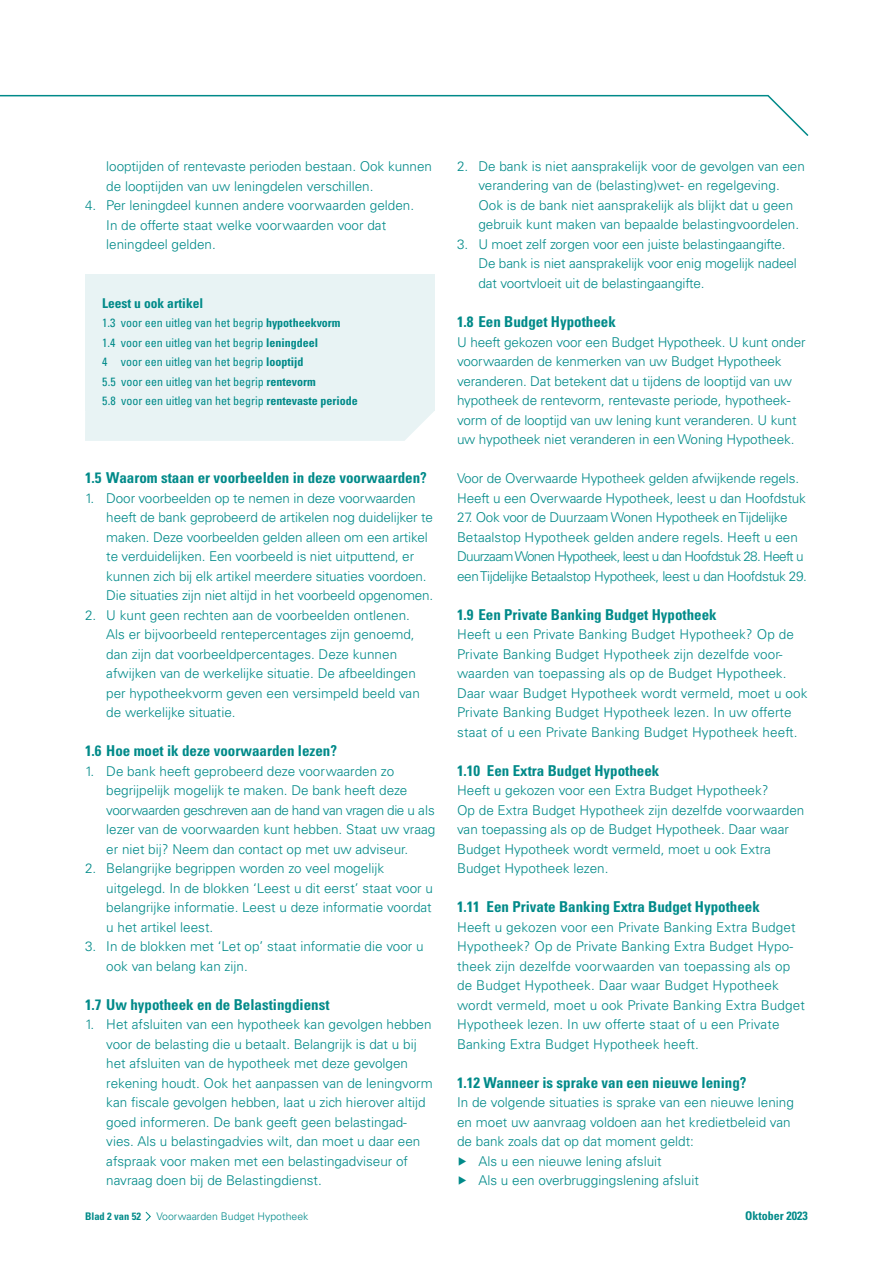
<style>
.page{position:relative;width:893px;height:1263px;background:#fff}
.page>*{position:absolute;margin:0;border:0;box-sizing:border-box;transform-origin:0 0}
.t1{font:700 condensed 15px "Univers LT Std";color:#008a89}
.t2{font:300 13.5px/19.5px "Univers LT Std";color:#008a89}
.t3{font:300 13.5px/19.5px "Univers LT Std";letter-spacing:-.03em;color:#008a89}
.t4{font:700 condensed 13.5px "Univers LT Std";color:#008a89}
.t5{font:condensed 12px/19.5px "Univers LT Std";color:#008a89}
.t6{font:700 condensed 12px "Univers LT Std";color:#008a89}
.t7{font:300 10.5px "Univers LT Std";color:#008a89}
.t8{font:700 condensed 10.5px "Univers LT Std";color:#008a89}
.s1{font-weight:700}
</style>
<div class="page">
<svg style="left:0;top:94px;width:809px;height:42px"></svg>
<svg style="left:145px;top:1211px;width:6px;height:10px"></svg>
<div style="left:85px;top:274px;width:349px;height:137px;background:#e8f3f4"></div>
<div style="left:85px;top:411px;width:349px;height:30px;background:#e8f3f4"></div>
<p class="t2" style="left:106px;top:156px;width:327px">looptijden of rentevaste perioden bestaan. Ook kunnen de looptijden van uw leningdelen verschillen.</p>
<p class="t2" style="left:106px;top:195px;width:309px;text-indent:-21px">4. Per leningdeel kunnen andere voorwaarden gelden.<br>In de offerte staat welke voorwaarden voor dat leningdeel gelden.</p>
<p class="t4" style="left:102px;top:294px;width:103px">Leest u ook artikel</p>
<p class="t5" style="left:102px;top:313px;width:257px">1.3 voor een uitleg van het begrip <span class="s1">hypotheekvorm<br></span>1.4 voor een uitleg van het begrip <span class="s1">leningdeel<br></span>4 voor een uitleg van het begrip <span class="s1">looptijd<br></span>5.5 voor een uitleg van het begrip <span class="s1">rentevorm<br></span>5.8 voor een uitleg van het begrip <span class="s1">rentevaste periode</span></p>
<p class="t1" style="left:85px;top:468px;width:343px">1.5 Waarom staan er voorbeelden in deze voorwaarden?</p>
<p class="t2" style="left:106px;top:488px;width:329px;text-indent:-21px">1. Door voorbeelden op te nemen in deze voorwaarden heeft de bank geprobeerd de artikelen nog duidelijker te maken. Deze voorbeelden gelden alleen om een artikel te verduidelijken. Een voorbeeld is niet uitputtend, er kunnen zich bij elk artikel meerdere situaties voordoen.<br>Die situaties zijn niet altijd in het voorbeeld opgenomen.</p>
<p class="t2" style="left:106px;top:605px;width:315px;text-indent:-21px">2. U kunt geen rechten aan de voorbeelden ontlenen.<br>Als er bijvoorbeeld rentepercentages zijn genoemd, dan zijn dat voorbeeldpercentages. Deze kunnen afwijken van de werkelijke situatie. De afbeeldingen per hypotheekvorm geven een versimpeld beeld van de werkelijke situatie.</p>
<p class="t1" style="left:85px;top:741px;width:254px">1.6 Hoe moet ik deze voorwaarden lezen?</p>
<p class="t2" style="left:106px;top:761px;width:331px;text-indent:-21px">1. De bank heeft geprobeerd deze voorwaarden zo begrijpelijk mogelijk te maken. De bank heeft deze voorwaarden geschreven aan de hand van vragen die u als lezer van de voorwaarden kunt hebben. Staat uw vraag er niet bij? Neem dan contact op met uw adviseur.</p>
<p class="t2" style="left:106px;top:858px;width:328px;text-indent:-21px">2. Belangrijke begrippen worden zo veel mogelijk uitgelegd. In de blokken ‘Leest u dit eerst’ staat voor u belangrijke informatie. Leest u deze informatie voordat u het artikel leest.</p>
<p class="t2" style="left:106px;top:936px;width:319px;text-indent:-21px">3. In de blokken met ‘Let op’ staat informatie die voor u ook van belang kan zijn.</p>
<p class="t1" style="left:85px;top:995px;width:246px">1.7 Uw hypotheek en de Belastingdienst</p>
<p class="t2" style="left:106px;top:1014px;width:328px;text-indent:-21px">1. Het afsluiten van een hypotheek kan gevolgen hebben voor de belasting die u betaalt. Belangrijk is dat u bij het afsluiten van de hypotheek met deze gevolgen rekening houdt. Ook het aanpassen van de leningvorm kan fiscale gevolgen hebben, laat u zich hierover altijd goed informeren. De bank geeft geen belastingad&shy;vies. Als u belastingadvies wilt, dan moet u daar een afspraak voor maken met een belastingadviseur of navraag doen bij de Belastingdienst.</p>
<p class="t2" style="left:478px;top:156px;width:328px;text-indent:-21px">2. De bank is niet aansprakelijk voor de gevolgen van een verandering van de (belasting)wet- en regelgeving.<br>Ook is de bank niet aansprakelijk als blijkt dat u geen gebruik kunt maken van bepaalde belastingvoordelen.</p>
<p class="t2" style="left:478px;top:234px;width:320px;text-indent:-21px">3. U moet zelf zorgen voor een juiste belastingaangifte.<br>De bank is niet aansprakelijk voor enig mogelijk nadeel dat voortvloeit uit de belastingaangifte.</p>
<p class="t1" style="left:457px;top:312px;width:160px">1.8 Een Budget Hypotheek</p>
<p class="t2" style="left:457px;top:332px;width:350px">U heeft gekozen voor een Budget Hypotheek. U kunt onder voorwaarden de kenmerken van uw Budget Hypotheek veranderen. Dat betekent dat u tijdens de looptijd van uw hypotheek de rentevorm, rentevaste periode, hypotheek&shy;vorm of de looptijd van uw lening kunt veranderen. U kunt uw hypotheek niet veranderen in een Woning Hypotheek.</p>
<p class="t2" style="left:457px;top:468px;width:350px">Voor de Overwaarde Hypotheek gelden afwijkende regels.<br>Heeft u een Overwaarde Hypotheek, leest u dan Hoofdstuk</p>
<p class="t3" style="left:457px;top:507px;width:351px">27. Ook voor de Duurzaam Wonen Hypotheek en Tijdelijke Betaalstop Hypotheek gelden andere regels. Heeft u een Duurzaam Wonen Hypotheek, leest u dan Hoofdstuk 28. Heeft u een Tijdelijke Betaalstop Hypotheek, leest u dan Hoofdstuk 29.</p>
<p class="t1" style="left:457px;top:605px;width:261px">1.9 Een Private Banking Budget Hypotheek</p>
<p class="t2" style="left:457px;top:624px;width:352px">Heeft u een Private Banking Budget Hypotheek? Op de Private Banking Budget Hypotheek zijn dezelfde voor&shy;waarden van toepassing als op de Budget Hypotheek.<br>Daar waar Budget Hypotheek wordt vermeld, moet u ook Private Banking Budget Hypotheek lezen. In uw offerte staat of u een Private Banking Budget Hypotheek heeft.</p>
<p class="t1" style="left:457px;top:761px;width:204px">1.10 Een Extra Budget Hypotheek</p>
<p class="t2" style="left:457px;top:780px;width:349px">Heeft u gekozen voor een Extra Budget Hypotheek?<br>Op de Extra Budget Hypotheek zijn dezelfde voorwaarden van toepassing als op de Budget Hypotheek. Daar waar Budget Hypotheek wordt vermeld, moet u ook Extra Budget Hypotheek lezen.</p>
<p class="t1" style="left:457px;top:897px;width:304px">1.11 Een Private Banking Extra Budget Hypotheek</p>
<p class="t2" style="left:457px;top:917px;width:349px">Heeft u gekozen voor een Private Banking Extra Budget Hypotheek? Op de Private Banking Extra Budget Hypo&shy;theek zijn dezelfde voorwaarden van toepassing als op de Budget Hypotheek. Daar waar Budget Hypotheek wordt vermeld, moet u ook Private Banking Extra Budget Hypotheek lezen. In uw offerte staat of u een Private Banking Extra Budget Hypotheek heeft.</p>
<p class="t1" style="left:457px;top:1073px;width:291px">1.12 Wanneer is sprake van een nieuwe lening?</p>
<p class="t2" style="left:457px;top:1092px;width:338px">In de volgende situaties is sprake van een nieuwe lening en moet uw aanvraag voldoen aan het kredietbeleid van de bank zoals dat op dat moment geldt:<br>▶ Als u een nieuwe lening afsluit<br>▶ Als u een overbruggingslening afsluit</p>
<p class="t8" style="left:85px;top:1209px;width:57px">Blad 2 van 52</p>
<p class="t7" style="left:157px;top:1209px;width:153px">Voorwaarden Budget Hypotheek</p>
<p class="t6" style="left:745px;top:1208px;width:64px">Oktober 2023</p>
</div>
